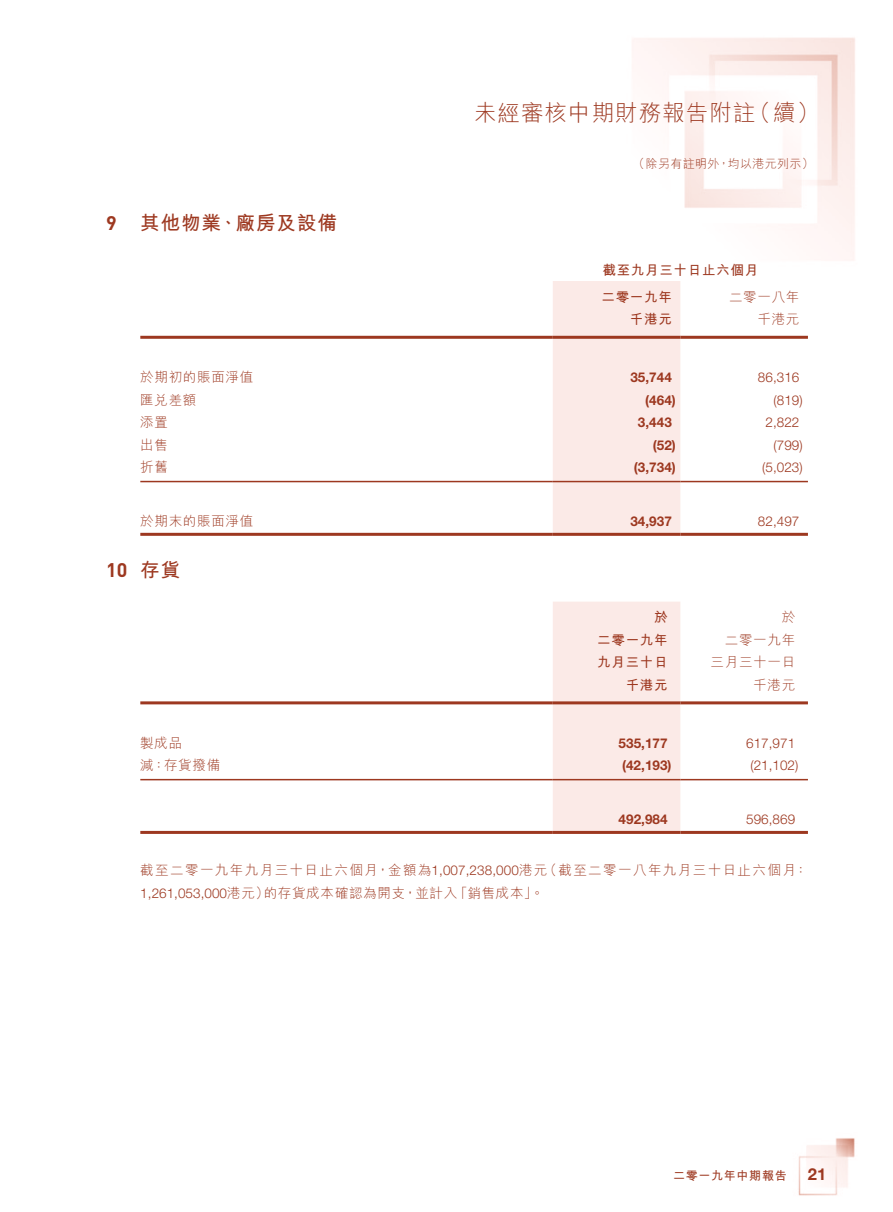
<style>
.page{position:relative;width:893px;height:1212px;background:#fff}
.page>*{position:absolute;margin:0;border:0;box-sizing:border-box;transform-origin:0 0}
.t1{font:300 22.5px "M Hei HK";letter-spacing:.045em;color:#9d3820}
.Heading_1{font:700 19.5px "M Hei HK";letter-spacing:.05em;color:#9d3820}
.Heading_1-2{font:700 19.5px "DIN Pro";color:#9d3820}
.t2{font:700 16.5px "Helvetica Neue LT Std";color:#9d3820}
.Body_Text{font:300 13.5px/22.5px "M Hei HK";letter-spacing:.105em;color:#9d3820}
.Body_Text-2{font:300 13.5px "M Hei HK";letter-spacing:.055em;color:#9d3820}
.Body_Text-3{font:300 13.5px "Helvetica Neue LT Std";letter-spacing:.005em;color:#9d3820}
.Body_Text-4{font:700 13.5px "Helvetica Neue LT Std";letter-spacing:.005em;color:#9d3820}
.Body_Text-5{font:700 13.5px "M Hei HK";letter-spacing:.055em;color:#9d3820}
.t3{font:300 12px "M Hei HK";letter-spacing:.03em;color:#9d3820}
.t4{font:700 12px "M Hei HK";letter-spacing:.06em;color:#9d3820}
.s1{font-family:"DIN Pro"}
.s2{font-family:"M Hei HK"}
.s3{font-family:"Helvetica Neue LT Std"}
</style>
<div class="page">
<img style="left:140px;top:37px;width:715px;height:1159px">
<div style="left:553px;top:281px;width:127px;height:252px;background:#fbeae7"></div>
<hr style="left:140px;top:336px;width:413px;height:3px;background:#9d3820">
<hr style="left:553px;top:336px;width:127px;height:3px;background:#9d3820">
<hr style="left:680px;top:336px;width:128px;height:3px;background:#9d3820">
<hr style="left:140px;top:481px;width:413px;height:1px;background:#9d3820">
<hr style="left:553px;top:481px;width:127px;height:1px;background:#9d3820">
<hr style="left:680px;top:481px;width:128px;height:1px;background:#9d3820">
<hr style="left:140px;top:533px;width:413px;height:3px;background:#9d3820">
<hr style="left:553px;top:533px;width:127px;height:3px;background:#9d3820">
<hr style="left:680px;top:533px;width:128px;height:3px;background:#9d3820">
<div style="left:553px;top:602px;width:127px;height:229px;background:#fbeae7"></div>
<hr style="left:140px;top:701px;width:413px;height:3px;background:#9d3820">
<hr style="left:553px;top:701px;width:127px;height:3px;background:#9d3820">
<hr style="left:680px;top:701px;width:128px;height:3px;background:#9d3820">
<hr style="left:140px;top:779px;width:413px;height:1px;background:#9d3820">
<hr style="left:553px;top:779px;width:127px;height:1px;background:#9d3820">
<hr style="left:680px;top:779px;width:128px;height:1px;background:#9d3820">
<hr style="left:140px;top:831px;width:413px;height:3px;background:#9d3820">
<hr style="left:553px;top:831px;width:127px;height:3px;background:#9d3820">
<hr style="left:680px;top:831px;width:128px;height:3px;background:#9d3820">
<p class="Heading_1" style="left:106px;top:209px;width:232px"><span class="s1">9</span> 其他物業、廠房及設備</p>
<h1 class="t1" style="left:474px;top:101px;width:347px">未經審核中期財務報告附註（續）</h1>
<p class="t3" style="left:633px;top:157px;width:183px">（除另有註明外，均以港元列示）</p>
<p class="Body_Text-5" style="left:603px;top:260px;width:157px">截至九月三十日止六個月</p>
<p class="Body_Text-5" style="left:601px;top:287px;width:72px">二零一九年</p>
<p class="Body_Text-2" style="left:729px;top:290px;width:72px">二零一八年</p>
<p class="Body_Text-5" style="left:630px;top:309px;width:43px">千港元</p>
<p class="Body_Text-2" style="left:757px;top:312px;width:43px">千港元</p>
<p class="Body_Text-2" style="left:140px;top:370px;width:115px">於期初的賬面淨值</p>
<p class="Body_Text-4" style="left:630px;top:369px;width:43px">35,744</p>
<p class="Body_Text-3" style="left:758px;top:369px;width:43px">86,316</p>
<p class="Body_Text-2" style="left:140px;top:393px;width:58px">匯兌差額</p>
<p class="Body_Text-4" style="left:645px;top:391px;width:32px">(464)</p>
<p class="Body_Text-3" style="left:773px;top:391px;width:31px">(819)</p>
<p class="Body_Text-2" style="left:140px;top:415px;width:29px">添置</p>
<p class="Body_Text-4" style="left:638px;top:414px;width:35px">3,443</p>
<p class="Body_Text-3" style="left:765px;top:414px;width:35px">2,822</p>
<p class="Body_Text-2" style="left:140px;top:438px;width:29px">出售</p>
<p class="Body_Text-4" style="left:653px;top:436px;width:25px">(52)</p>
<p class="Body_Text-3" style="left:773px;top:436px;width:31px">(799)</p>
<p class="Body_Text-2" style="left:140px;top:460px;width:29px">折舊</p>
<p class="Body_Text-4" style="left:634px;top:459px;width:44px">(3,734)</p>
<p class="Body_Text-3" style="left:762px;top:459px;width:42px">(5,023)</p>
<p class="Body_Text-2" style="left:140px;top:514px;width:115px">於期末的賬面淨值</p>
<p class="Body_Text-4" style="left:630px;top:512px;width:43px">34,937</p>
<p class="Body_Text-3" style="left:758px;top:512px;width:43px">82,497</p>
<p class="Heading_1-2" style="left:106px;top:557px;width:75px">10 <span class="s2">存貨</span></p>
<p class="Body_Text-5" style="left:654px;top:608px;width:15px">於</p>
<p class="Body_Text-5" style="left:597px;top:630px;width:72px">二零一九年</p>
<p class="Body_Text-5" style="left:597px;top:653px;width:72px">九月三十日</p>
<p class="Body_Text-2" style="left:782px;top:610px;width:15px">於</p>
<p class="Body_Text-2" style="left:725px;top:633px;width:72px">二零一九年</p>
<p class="Body_Text-2" style="left:711px;top:655px;width:86px">三月三十一日</p>
<p class="Body_Text-5" style="left:626px;top:675px;width:43px">千港元</p>
<p class="Body_Text-2" style="left:753px;top:678px;width:43px">千港元</p>
<p class="Body_Text-2" style="left:140px;top:736px;width:43px">製成品</p>
<p class="Body_Text-4" style="left:619px;top:734px;width:51px">535,177</p>
<p class="Body_Text-3" style="left:746px;top:735px;width:51px">617,971</p>
<p class="Body_Text-2" style="left:140px;top:758px;width:81px">減：存貨撥備</p>
<p class="Body_Text-4" style="left:622px;top:757px;width:51px">(42,193)</p>
<p class="Body_Text-3" style="left:750px;top:757px;width:50px">(21,102)</p>
<p class="Body_Text-4" style="left:619px;top:810px;width:51px">492,984</p>
<p class="Body_Text-3" style="left:746px;top:811px;width:51px">596,869</p>
<p class="Body_Text" style="left:140px;top:859px;width:669px">截至二零一九年九月三十日止六個月，金額為<span class="s3">1,007,238,000</span>港元（截至二零一八年九月三十日止六個月：<br><span class="s3">1,261,053,000</span>港元）的存貨成本確認為開支，並計入「銷售成本」。</p>
<p class="t4" style="left:673px;top:1166px;width:115px">二零一九年中期報告</p>
<p class="t2" style="left:808px;top:1164px;width:20px">21</p>
</div>
